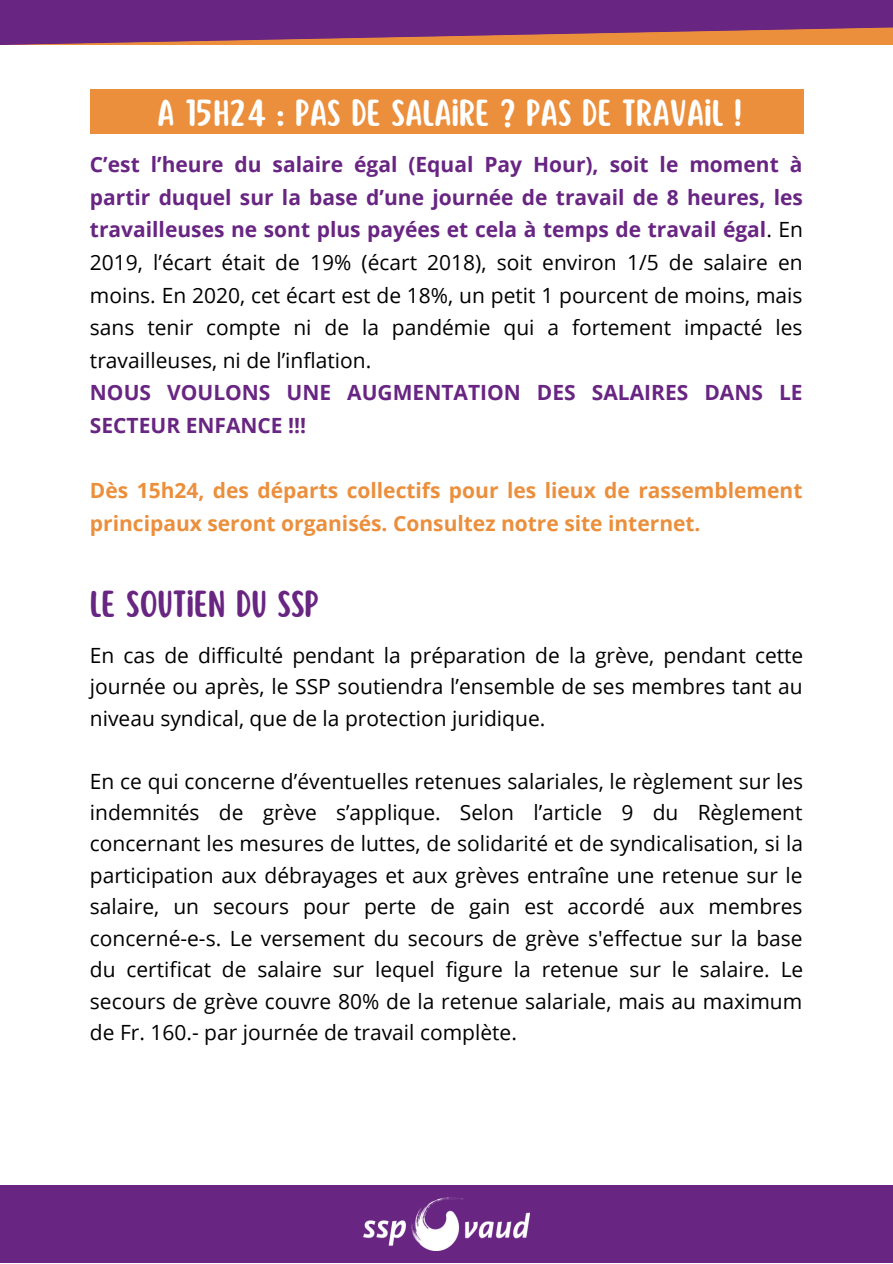
<style>
.page{position:relative;width:893px;height:1264px;background:#fff}
.page>*{position:absolute;margin:0;border:0;box-sizing:border-box;transform-origin:0 0}
.t1{font:33px "Scripter";color:#fff}
.t2{font:33px "Scripter";color:#682582}
.t3{font:21px/31.5px "Open Sans";color:#000;text-align:justify}
.t4{font:700 21px/32.5px "Open Sans";color:#eb8f3c}
.t5{font:700 21px/32.5px "Open Sans";color:#682582}
.s1{font-weight:700;color:#682582}
</style>
<div class="page">
<svg style="left:0;top:0;width:892px;height:45px;background:#813974"></svg>
<div style="left:90px;top:89px;width:713px;height:45px;background:#eb8f3c"></div>
<div style="left:0;top:1185px;width:892px;height:77px;background:#682582"></div>
<img style="left:363px;top:1197px;width:166px;height:53px">
<p class="t1" style="left:157px;top:96px;width:586px">A 15H24 : PAS DE SALAIRE ? PAS DE TRAVAIL !</p>
<p class="t3" style="left:90px;top:148px;width:714px;line-height:32.5px"><span class="s1">C’est l’heure du salaire égal (Equal Pay Hour), soit le moment à partir duquel sur la base d’une journée de travail de 8 heures, les travailleuses ne sont plus payées et cela à temps de travail égal</span>. En 2019, l’écart était de 19% (écart 2018), soit environ 1/5 de salaire en moins. En 2020, cet écart est de 18%, un petit 1 pourcent de moins, mais sans tenir compte ni de la pandémie qui a fortement impacté les travailleuses, ni de l’inflation.</p>
<p class="t5" style="left:90px;top:376px;width:714px">NOUS VOULONS UNE AUGMENTATION DES SALAIRES DANS LE<br>SECTEUR ENFANCE !!!</p>
<p class="t4" style="left:90px;top:474px;width:714px">Dès 15h24, des départs collectifs pour les lieux de rassemblement principaux seront organisés. Consultez notre site internet.</p>
<p class="t2" style="left:90px;top:587px;width:231px">LE SOUTIEN DU SSP</p>
<p class="t3" style="left:90px;top:638px;width:714px">En cas de difficulté pendant la préparation de la grève, pendant cette journée ou après, le SSP soutiendra l’ensemble de ses membres tant au niveau syndical, que de la protection juridique.</p>
<p class="t3" style="left:90px;top:764px;width:715px">En ce qui concerne d’éventuelles retenues salariales, le règlement sur les indemnités de grève s’applique. Selon l’article 9 du Règlement concernant les mesures de luttes, de solidarité et de syndicalisation, si la participation aux débrayages et aux grèves entraîne une retenue sur le salaire, un secours pour perte de gain est accordé aux membres concerné-e-s. Le versement du secours de grève s'effectue sur la base du certificat de salaire sur lequel figure la retenue sur le salaire. Le secours de grève couvre 80% de la retenue salariale, mais au maximum de Fr. 160.- par journée de travail complète.</p>
</div>
